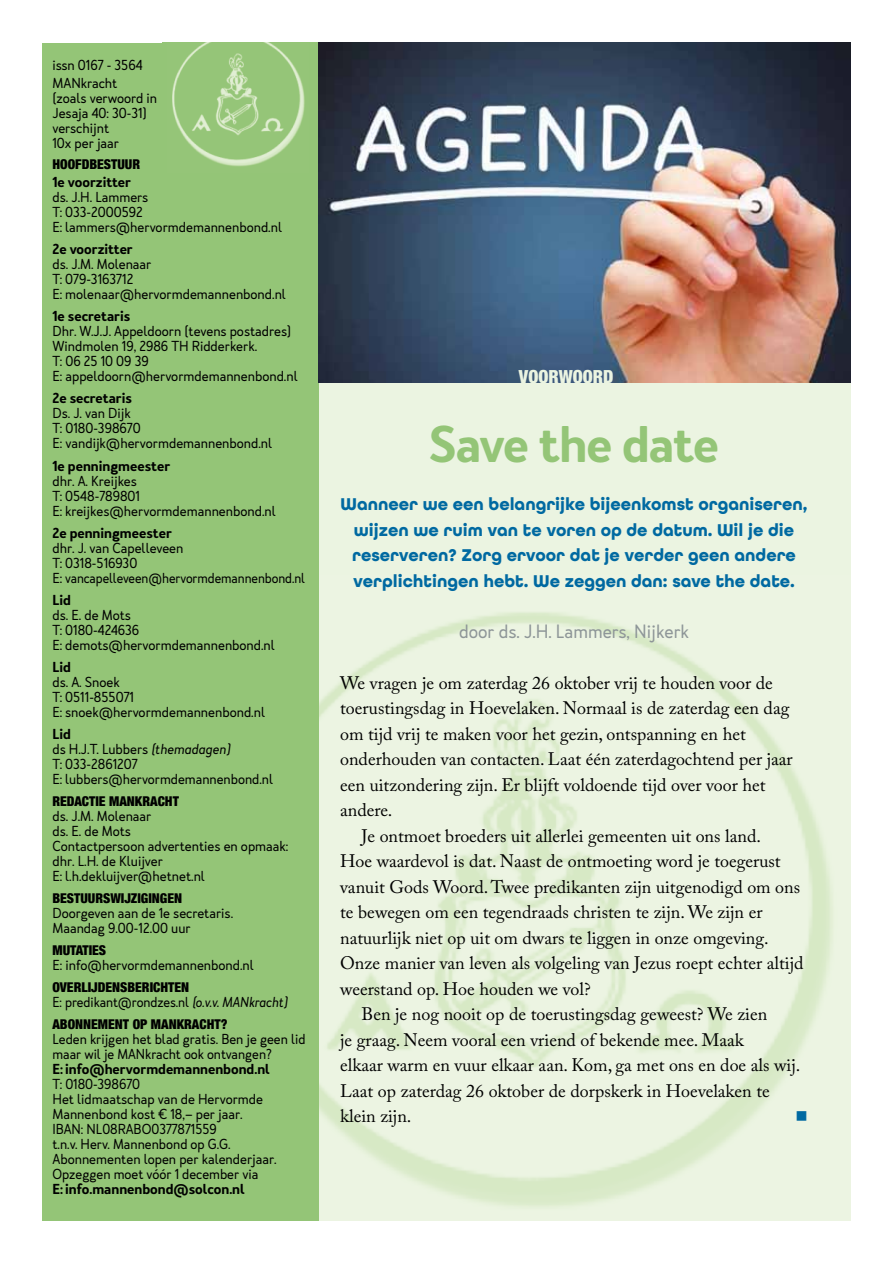
<style>
.page{position:relative;width:893px;height:1263px;background:#fff}
.page>*{position:absolute;margin:0;border:0;box-sizing:border-box;transform-origin:0 0}
.t1{font:600 48px "Merlo Neue";letter-spacing:-.02em;color:#94c577}
.t2{font:18px "Adobe Caslon Pro";color:#000}
.t3{font:700 18px/25.5px "All Round Gothic W01";color:#0069a1;text-align:center}
.t4{font:18px "Merlo Neue";color:#8e9698}
.t5{font:900 condensed 18px "Helvetica Neue";color:#ebf4e1}
.t6{font:16.5px "Wingdings";color:#0069a1}
.t7{font:13.5px/15px "Merlo Neue";color:#000}
.t8{font:600 13.5px "Merlo Neue";color:#000}
.t9{font:900 condensed 13.5px "Helvetica Neue";color:#000}
.s1{font-weight:600}
.s2{font-style:italic}
</style>
<div class="page">
<div style="left:319px;top:43px;width:531px;height:1177px;background:#ebf4e1"></div>
<img style="left:319px;top:612px;width:513px;height:594px">
<div style="left:43px;top:43px;width:276px;height:1177px;background:#94c577"></div>
<img style="left:172px;top:43px;width:133px;height:124px">
<img style="left:319px;top:43px;width:531px;height:340px">
<p class="t7" style="left:52px;top:56px;width:92px;line-height:18.1px">issn 0167 - 3564<br>MANkracht</p>
<p class="t7" style="left:52px;top:91px;width:106px">(zoals verwoord in<br>Jesaja 40: 30-31) verschijnt<br>10x per jaar</p>
<p class="t9" style="left:52px;top:156px;width:89px">HOOFDBESTUUR</p>
<p class="t8" style="left:52px;top:173px;width:80px">1e voorzitter</p>
<p class="t7" style="left:52px;top:190px;width:231px">ds. J.H. Lammers<br>T: 033-2000592<br>E: lammers@hervormdemannenbond.nl</p>
<p class="t8" style="left:52px;top:241px;width:82px">2e voorzitter</p>
<p class="t7" style="left:52px;top:257px;width:235px">ds. J.M. Molenaar<br>T: 079-3163712<br>E: molenaar@hervormdemannenbond.nl</p>
<p class="t8" style="left:52px;top:308px;width:79px">1e secretaris</p>
<p class="t7" style="left:52px;top:324px;width:247px">Dhr. W.J.J. Appeldoorn (tevens postadres)<br>Windmolen 19, 2986 TH Ridderkerk.<br>T: 06 25 10 09 39<br>E: appeldoorn@hervormdemannenbond.nl</p>
<p class="t8" style="left:52px;top:390px;width:81px">2e secretaris</p>
<p class="t7" style="left:52px;top:406px;width:221px">Ds. J. van Dijk<br>T: 0180-398670<br>E: vandijk@hervormdemannenbond.nl</p>
<p class="t8" style="left:52px;top:457px;width:119px">1e penningmeester</p>
<p class="t7" style="left:52px;top:473px;width:225px">dhr. A. Kreijkes<br>T: 0548-789801<br>E: kreijkes@hervormdemannenbond.nl</p>
<p class="t8" style="left:52px;top:524px;width:121px">2e penningmeester</p>
<p class="t7" style="left:52px;top:540px;width:254px">dhr. J. van Capelleveen<br>T: 0318-516930<br>E: vancapelleveen@hervormdemannenbond.nl</p>
<p class="t8" style="left:52px;top:591px;width:20px">Lid</p>
<p class="t7" style="left:52px;top:607px;width:224px">ds. E. de Mots<br>T: 0180-424636<br>E: demots@hervormdemannenbond.nl</p>
<p class="t8" style="left:52px;top:658px;width:20px">Lid</p>
<p class="t7" style="left:52px;top:674px;width:214px">ds. A. Snoek<br>T: 0511-855071<br>E: snoek@hervormdemannenbond.nl</p>
<p class="t7" style="left:52px;top:726px;width:222px"><span class="s1">Lid<br></span>ds H.J.T. Lubbers <span class="s2">(themadagen)<br></span>T: 033-2861207<br>E: lubbers@hervormdemannenbond.nl</p>
<p class="t9" style="left:52px;top:792px;width:66px">REDACTIE MAN</p>
<p class="t9" style="left:135px;top:792px;width:45px">KRACHT</p>
<p class="t7" style="left:52px;top:808px;width:237px">ds. J.M. Molenaar<br>ds. E. de Mots<br>Contactpersoon advertenties en opmaak: dhr. L.H. de Kluijver<br>E: l.h.dekluijver@hetnet.nl</p>
<p class="t9" style="left:52px;top:889px;width:131px">BESTUURSWIJZIGINGEN</p>
<p class="t7" style="left:52px;top:905px;width:182px">Doorgeven aan de 1e secretaris.<br>Maandag 9.00-12.00 uur</p>
<p class="t9" style="left:52px;top:941px;width:55px">MUTATIES</p>
<p class="t7" style="left:52px;top:957px;width:203px">E: info@hervormdemannenbond.nl</p>
<p class="t9" style="left:52px;top:978px;width:138px">OVERLIJDENSBERICHTEN</p>
<p class="t7" style="left:52px;top:994px;width:237px">E: predikant@rondzes.nl <span class="s2">(o.v.v. MANkracht)</span></p>
<p class="t9" style="left:52px;top:1015px;width:108px">ABONNEMENT OP MAN</p>
<p class="t9" style="left:177px;top:1015px;width:52px">KRACHT?</p>
<p class="t7" style="left:52px;top:1031px;width:255px">Leden krijgen het blad gratis. Ben je geen lid maar wil je MANkracht ook ontvangen?</p>
<p class="t8" style="left:52px;top:1060px;width:219px">E: info@hervormdemannenbond.nl</p>
<p class="t7" style="left:52px;top:1076px;width:226px">T: 0180-398670<br>Het lidmaatschap van de Hervormde<br>Mannenbond kost € 18,– per jaar.<br>IBAN: NL08RABO0377871559<br>t.n.v. Herv. Mannenbond op G.G.<br>Abonnementen lopen per kalenderjaar.<br>Opzeggen moet vóór 1 december via</p>
<p class="t8" style="left:52px;top:1180px;width:194px">E: info.mannenbond@solcon.nl</p>
<h2 class="t5" style="left:519px;top:365px;width:96px">VOORWOORD</h2>
<h1 class="t1" style="left:429px;top:413px;width:292px">Save the date</h1>
<h2 class="t3" style="left:341px;top:491px;width:468px">Wanneer we een belangrijke bijeenkomst organiseren, wijzen we ruim van te voren op de datum. Wil je die reserveren? Zorg ervoor dat je verder geen andere verplichtingen hebt. We zeggen dan: save the date.</h2>
<h2 class="t4" style="left:459px;top:620px;width:231px">door ds. J.H. Lammers, Nijkerk</h2>
<h2 class="t2" style="left:340px;top:672px;width:434px">We vragen je om zaterdag 26 oktober vrij te houden voor de</h2>
<h2 class="t2" style="left:340px;top:697px;width:451px">toerustingsdag in Hoevelaken. Normaal is de zaterdag een dag</h2>
<h2 class="t2" style="left:340px;top:723px;width:407px">om tijd vrij te maken voor het gezin, ontspanning en het</h2>
<h2 class="t2" style="left:340px;top:748px;width:454px">onderhouden van contacten. Laat één zaterdagochtend per jaar</h2>
<h2 class="t2" style="left:340px;top:774px;width:427px">een uitzondering zijn. Er blijft voldoende tijd over voor het</h2>
<h2 class="t2" style="left:340px;top:799px;width:54px">andere.</h2>
<h2 class="t2" style="left:361px;top:825px;width:401px">Je ontmoet broeders uit allerlei gemeenten uit ons land.</h2>
<h2 class="t2" style="left:340px;top:850px;width:442px">Hoe waardevol is dat. Naast de ontmoeting word je toegerust</h2>
<h2 class="t2" style="left:340px;top:876px;width:461px">vanuit Gods Woord. Twee predikanten zijn uitgenodigd om ons</h2>
<h2 class="t2" style="left:340px;top:901px;width:424px">te bewegen om een tegendraads christen te zijn. We zijn er</h2>
<h2 class="t2" style="left:340px;top:927px;width:430px">natuurlijk niet op uit om dwars te liggen in onze omgeving.</h2>
<h2 class="t2" style="left:340px;top:952px;width:465px">Onze manier van leven als volgeling van Jezus roept echter altijd</h2>
<h2 class="t2" style="left:340px;top:978px;width:252px">weerstand op. Hoe houden we vol?</h2>
<h2 class="t2" style="left:361px;top:1003px;width:407px">Ben je nog nooit op de toerustingsdag geweest? We zien</h2>
<h2 class="t2" style="left:340px;top:1029px;width:405px">je graag. Neem vooral een vriend of bekende mee. Maak</h2>
<h2 class="t2" style="left:340px;top:1054px;width:462px">elkaar warm en vuur elkaar aan. Kom, ga met ons en doe als wij.</h2>
<h2 class="t2" style="left:340px;top:1080px;width:431px">Laat op zaterdag 26 oktober de dorpskerk in Hoevelaken te</h2>
<h2 class="t2" style="left:340px;top:1105px;width:73px">klein zijn.</h2>
<p class="t6" style="left:796px;top:1107px;width:14px">■</p>
</div>
